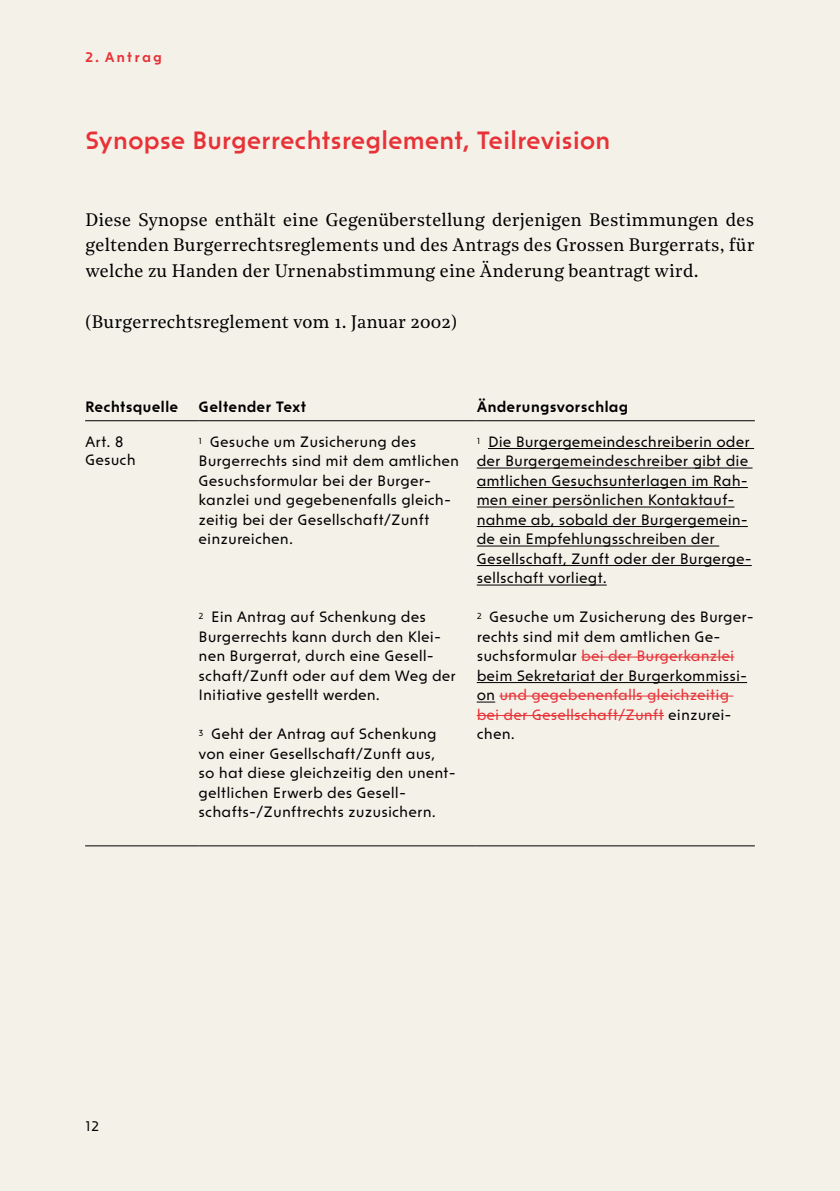
<style>
.page{position:relative;width:840px;height:1191px;background:#fff}
.page>*{position:absolute;margin:0;border:0;box-sizing:border-box;transform-origin:0 0}
.t1{font:600 25px "Funkis C.2";letter-spacing:-.01em;color:#e73237}
.t2{font:18px/25.6px "Noe Text";letter-spacing:.01em;color:#000;text-align:justify}
.t3{font:15px/19.6px "Funkis C.2";color:#000}
.t4{font:700 15px "Funkis C.2";color:#000}
.t5{font:700 14px "Funkis C.2";letter-spacing:.14em;color:#e73237}
.t6{font:14px "Funkis C.2";color:#000}
.s1{color:#e73237}
</style>
<div class="page">
<div style="left:0;top:0;width:839px;height:1191px;background:#f4f1e9"></div>
<hr style="left:85px;top:420px;width:113px;height:1px;background:#000">
<hr style="left:198px;top:420px;width:278px;height:1px;background:#000">
<hr style="left:476px;top:420px;width:278px;height:1px;background:#000">
<hr style="left:85px;top:845px;width:113px;height:1px;background:#000">
<hr style="left:198px;top:845px;width:278px;height:1px;background:#000">
<hr style="left:476px;top:845px;width:278px;height:1px;background:#000">
<hr style="left:488px;top:448px;width:265px;height:1px;background:#000">
<hr style="left:476px;top:467px;width:276px;height:1px;background:#000">
<hr style="left:476px;top:487px;width:271px;height:1px;background:#000">
<hr style="left:476px;top:506px;width:258px;height:1px;background:#000">
<hr style="left:476px;top:526px;width:271px;height:1px;background:#000">
<hr style="left:476px;top:545px;width:242px;height:1px;background:#000">
<hr style="left:476px;top:565px;width:275px;height:1px;background:#000">
<hr style="left:476px;top:584px;width:130px;height:1px;background:#000">
<hr style="left:476px;top:682px;width:270px;height:1px;background:#000">
<svg style="left:476px;top:701px;width:19px;height:1px"></svg>
<hr style="left:581px;top:656px;width:153px;height:1px;background:#e73237">
<hr style="left:499px;top:695px;width:234px;height:1px;background:#e73237">
<hr style="left:476px;top:715px;width:187px;height:1px;background:#e73237">
<p class="t5" style="left:85px;top:49px;width:78px">2. Antrag</p>
<h1 class="t1" style="left:85px;top:125px;width:526px">Synopse Burgerrechtsreglement, Teilrevision</h1>
<p class="t2" style="left:85px;top:205px;width:670px">Diese Synopse enthält eine Gegenüberstellung derjenigen Bestimmungen des geltenden Burgerrechtsreglements und des Antrags des Grossen Burgerrats, für welche zu Handen der Urnenabstimmung eine Änderung beantragt wird.</p>
<p class="t2" style="left:85px;top:308px;width:374px">(Burgerrechtsreglement vom 1. Januar 2002)</p>
<p class="t4" style="left:85px;top:397px;width:95px">Rechtsquelle</p>
<p class="t4" style="left:198px;top:397px;width:109px">Geltender Text</p>
<p class="t4" style="left:476px;top:397px;width:153px">Änderungsvorschlag</p>
<p class="t3" style="left:85px;top:433px;width:52px;line-height:18px">Art. 8<br>Gesuch</p>
<p class="t3" style="left:198px;top:432px;width:262px"><sup>1</sup> Gesuche um Zusicherung des<br>Burgerrechts sind mit dem amtlichen<br>Gesuchsformular bei der Burger&shy;kanzlei und gegebenenfalls gleich&shy;zeitig bei der Gesellschaft/Zunft einzureichen.</p>
<p class="t3" style="left:476px;top:432px;width:276px"><sup>1</sup> Die Burgergemeindeschreiberin oder der Burgergemeindeschreiber gibt die amtlichen Gesuchsunterlagen im Rah&shy;men einer persönlichen Kontaktauf&shy;nahme ab, sobald der Burgergemein&shy;de ein Empfehlungsschreiben der Gesellschaft, Zunft oder der Burgerge&shy;sellschaft vorliegt.</p>
<p class="t3" style="left:476px;top:608px;width:278px"><sup>2</sup> Gesuche um Zusicherung des Burger&shy;rechts sind mit dem amtlichen Ge&shy;suchsformular <span class="s1">bei der Burgerkanzlei </span>beim Sekretariat der Burgerkommissi&shy;on <span class="s1">und gegebenenfalls gleichzeitig bei der Gesellschaft/Zunft</span> einzurei&shy;chen.</p>
<p class="t3" style="left:198px;top:607px;width:259px"><sup>2</sup> Ein Antrag auf Schenkung des<br>Burgerrechts kann durch den Klei&shy;nen Burgerrat, durch eine Gesell&shy;schaft/Zunft oder auf dem Weg der<br>Initiative gestellt werden.</p>
<p class="t3" style="left:198px;top:724px;width:258px"><sup>3</sup> Geht der Antrag auf Schenkung von einer Gesellschaft/Zunft aus,<br>so hat diese gleichzeitig den unent&shy;geltlichen Erwerb des Gesell&shy;schafts-/Zunftrechts zuzusichern.</p>
<p class="t6" style="left:85px;top:1117px;width:16px">12</p>
</div>
